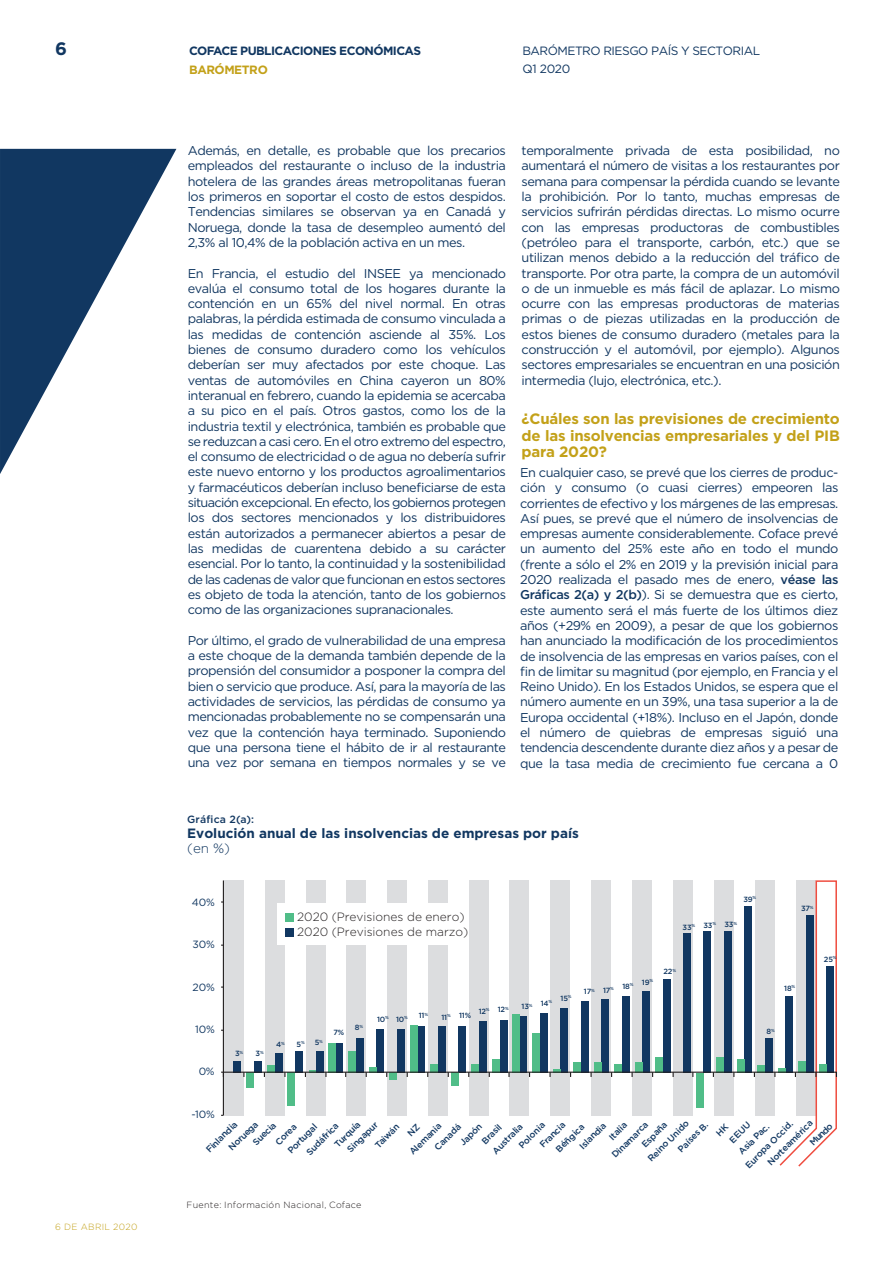
<style>
.page{position:relative;width:893px;height:1263px;background:#fff}
.page>*{position:absolute;margin:0;border:0;box-sizing:border-box;transform-origin:0 0}
.t1{font:700 18px "Gotham";color:#113761}
.t2{font:700 15px/16.5px "Gotham";letter-spacing:-.015em;color:#c3a119;text-align:justify}
.t3{font:700 13.5px "Gotham";color:#113761}
.t4{font:300 13.5px "Gotham";color:#113761}
.t5{font:12.75px/15.3px "Gotham";letter-spacing:-.035em;color:#113761;text-align:justify}
.t6{font:300 12px/15px "Gotham";color:#231f20}
.t7{font:12px "Gotham";letter-spacing:-.04em;color:#113761}
.t8{font:700 12px "Gotham";letter-spacing:-.05em;color:#113761}
.t9{font:700 12px "Gotham";letter-spacing:-.04em;color:#c3a119}
.t10{font:10.5px "Gotham";letter-spacing:-.02em;color:#113761}
.t11{font:500 10.5px "Gotham";letter-spacing:.02em;color:#113761}
.t12{font:500 9px/14.5px "Gotham";color:#113761}
.t13{font:300 9px "Gotham";letter-spacing:.035em;color:#231f20}
.t14{font:300 9px "Gotham";letter-spacing:.03em;color:#c3a119}
.t15{font:500 7.5px "Gotham";letter-spacing:-.02em;color:#113761}
.s1{font-weight:500}
.s2{font-size:4.35px}
</style>
<div class="page">
<svg style="left:0;top:149px;width:176px;height:325px;fill:#143a63"></svg>
<svg style="left:221px;top:880px;width:616px;height:287px"></svg>
<h1 class="t1" style="left:55px;top:37px;width:13px">6</h1>
<p class="t7" style="left:522px;top:43px;width:239px">BARÓMETRO RIESGO PAÍS Y SECTORIAL</p>
<p class="t9" style="left:189px;top:62px;width:80px">BARÓMETRO</p>
<p class="t7" style="left:522px;top:61px;width:50px">Q1 2020</p>
<p class="t8" style="left:189px;top:43px;width:233px">COFACE PUBLICACIONES ECONÓMICAS</p>
<p class="t5" style="left:188px;top:143px;width:320px">Además, en detalle, es probable que los precarios empleados del restaurante o incluso de la industria hotelera de las grandes áreas metropolitanas fueran los primeros en soportar el costo de estos despidos.<br>Tendencias similares se observan ya en Canadá y Noruega, donde la tasa de desempleo aumentó del 2,3% al 10,4% de la población activa en un mes.</p>
<p class="t5" style="left:188px;top:265px;width:320px">En Francia, el estudio del INSEE ya mencionado evalúa el consumo total de los hogares durante la contención en un 65% del nivel normal. En otras palabras, la pérdida estimada de consumo vinculada a las medidas de contención asciende al 35%. Los bienes de consumo duradero como los vehículos deberían ser muy afectados por este choque. Las ventas de automóviles en China cayeron un 80% interanual en febrero, cuando la epidemia se acercaba a su pico en el país. Otros gastos, como los de la industria textil y electrónica, también es probable que se reduzcan a casi cero. En el otro extremo del espectro, el consumo de electricidad o de agua no debería sufrir este nuevo entorno y los productos agroalimentarios y farmacéuticos deberían incluso beneficiarse de esta situación excepcional. En efecto, los gobiernos protegen los dos sectores mencionados y los distribuidores están autorizados a permanecer abiertos a pesar de las medidas de cuarentena debido a su carácter esencial. Por lo tanto, la continuidad y la sostenibilidad de las cadenas de valor que funcionan en estos sectores es objeto de toda la atención, tanto de los gobiernos como de las organizaciones supranacionales.</p>
<p class="t5" style="left:188px;top:632px;width:320px">Por último, el grado de vulnerabilidad de una empresa a este choque de la demanda también depende de la propensión del consumidor a posponer la compra del bien o servicio que produce. Así, para la mayoría de las actividades de servicios, las pérdidas de consumo ya mencionadas probablemente no se compensarán una vez que la contención haya terminado. Suponiendo que una persona tiene el hábito de ir al restaurante una vez por semana en tiempos normales y se ve</p>
<p class="t5" style="left:522px;top:143px;width:320px">temporalmente privada de esta posibilidad, no aumentará el número de visitas a los restaurantes por semana para compensar la pérdida cuando se levante la prohibición. Por lo tanto, muchas empresas de servicios sufrirán pérdidas directas. Lo mismo ocurre con las empresas productoras de combustibles (petróleo para el transporte, carbón, etc.) que se utilizan menos debido a la reducción del tráfico de transporte. Por otra parte, la compra de un automóvil o de un inmueble es más fácil de aplazar. Lo mismo ocurre con las empresas productoras de materias primas o de piezas utilizadas en la producción de estos bienes de consumo duradero (metales para la construcción y el automóvil, por ejemplo). Algunos sectores empresariales se encuentran en una posición intermedia (lujo, electrónica, etc.).</p>
<p class="t2" style="left:522px;top:410px;width:320px">¿Cuáles son las previsiones de crecimiento de las insolvencias empresariales y del PIB para 2020?</p>
<p class="t5" style="left:520px;top:464px;width:320px">En cualquier caso, se prevé que los cierres de produc&shy;ción y consumo (o cuasi cierres) empeoren las corrientes de efectivo y los márgenes de las empresas.<br>Así pues, se prevé que el número de insolvencias de empresas aumente considerablemente. Coface prevé un aumento del 25% este año en todo el mundo (frente a sólo el 2% en 2019 y la previsión inicial para 2020 realizada el pasado mes de enero, <span class="s1">véase las Gráficas 2(a) y 2(b)</span>). Si se demuestra que es cierto, este aumento será el más fuerte de los últimos diez años (+29% en 2009), a pesar de que los gobiernos han anunciado la modificación de los procedimientos de insolvencia de las empresas en varios países, con el fin de limitar su magnitud (por ejemplo, en Francia y el Reino Unido). En los Estados Unidos, se espera que el número aumente en un 39%, una tasa superior a la de Europa occidental (+18%). Incluso en el Japón, donde el número de quiebras de empresas siguió una tendencia descendente durante diez años y a pesar de que la tasa media de crecimiento fue cercana a 0</p>
<p class="t11" style="left:187px;top:812px;width:68px">Gráfica 2(a):</p>
<p class="t3" style="left:187px;top:824px;width:393px">Evolución anual de las insolvencias de empresas por país</p>
<p class="t4" style="left:187px;top:840px;width:44px">(en %)</p>
<p class="t10" style="left:192px;top:896px;width:24px">40%</p>
<p class="t10" style="left:192px;top:938px;width:24px">30%</p>
<p class="t10" style="left:193px;top:980px;width:24px">20%</p>
<p class="t10" style="left:195px;top:1022px;width:21px">10%</p>
<p class="t10" style="left:199px;top:1065px;width:18px">0%</p>
<p class="t10" style="left:191px;top:1107px;width:25px">-10%</p>
<p class="t6" style="left:297px;top:909px;width:173px">2020 (Previsiones de enero)<br>2020 (Previsiones de marzo)</p>
<p class="t15" style="left:235px;top:1049px;width:10px">3<sup>%</sup></p>
<p class="t15" style="left:256px;top:1049px;width:10px">3<sup>%</sup></p>
<p class="t15" style="left:276px;top:1040px;width:10px">4<sup>%</sup></p>
<p class="t15" style="left:297px;top:1039px;width:10px">5<sup>%</sup></p>
<p class="t15" style="left:315px;top:1037px;width:10px">5<sup>%</sup></p>
<p class="t15" style="left:333px;top:1027px;width:12px">7%</p>
<p class="t15" style="left:355px;top:1023px;width:10px">8<sup>%</sup></p>
<p class="t15" style="left:377px;top:1014px;width:32px">10<sup>%</sup> 10<sup>%</sup></p>
<p class="t15" style="left:419px;top:1011px;width:11px">11<sup>%</sup></p>
<p class="t15" style="left:441px;top:1011px;width:31px">11<span class="s2">%</span> 11%</p>
<p class="t15" style="left:479px;top:1005px;width:32px">12<sup>%</sup> 12<sup>%</sup></p>
<p class="t15" style="left:521px;top:998px;width:52px">13<sub>%</sub> 14<sup>%</sup> 15<sup>%</sup></p>
<p class="t15" style="left:743px;top:894px;width:14px">39<sup>%</sup></p>
<p class="t15" style="left:682px;top:920px;width:56px">33<span class="s2">%</span> 33<sup>%</sup> 33<sup>%</sup></p>
<p class="t15" style="left:584px;top:983px;width:71px">17<sub>%</sub> 17<span class="s2">%</span> 18<sup>%</sup> 19<sup>%</sup></p>
<p class="t15" style="left:663px;top:967px;width:14px">22<sup>%</sup></p>
<p class="t15" style="left:801px;top:904px;width:14px">37<sup>%</sup></p>
<p class="t15" style="left:784px;top:983px;width:13px">18<sup>%</sup></p>
<p class="t15" style="left:824px;top:954px;width:14px">25<sup>%</sup></p>
<p class="t15" style="left:766px;top:1027px;width:10px">8<sup>%</sup></p>
<p class="t12" style="left:764px;top:1158px;width:61px;rotate:-45deg">Norteamérica</p>
<p class="t12" style="left:598px;top:1141px;width:49px;text-align:center;rotate:-45deg">Italia<br>Dinamarca</p>
<p class="t12" style="left:664px;top:1135px;width:40px;text-indent:-28px;rotate:-45deg">Reino Unido<br>Países B.</p>
<p class="t12" style="left:731px;top:1151px;width:65px;text-indent:5px;rotate:-45deg">Asia Pac.<br>Europa Occid.</p>
<p class="t12" style="left:806px;top:1139px;width:29px;rotate:-45deg">Mundo</p>
<p class="t12" style="left:576px;top:1142px;width:35px;rotate:-45deg">Islandia</p>
<p class="t12" style="left:726px;top:1136px;width:27px;rotate:-45deg">EEUU</p>
<p class="t12" style="left:214px;top:1133px;width:39px;text-indent:-17px;rotate:-45deg">Finlandia<br>Noruega</p>
<p class="t12" style="left:359px;top:1129px;width:32px;line-height:16.6px;text-indent:-23px;rotate:-45deg">Singapur<br>Taiwán</p>
<p class="t12" style="left:406px;top:1148px;width:43px;rotate:-45deg">Alemania</p>
<p class="t12" style="left:331px;top:1140px;width:34px;rotate:-45deg">Turquía</p>
<p class="t12" style="left:638px;top:1140px;width:33px;rotate:-45deg">España</p>
<p class="t12" style="left:515px;top:1141px;width:35px;rotate:-45deg">Polonia</p>
<p class="t12" style="left:536px;top:1141px;width:34px;rotate:-45deg">Francia</p>
<p class="t12" style="left:260px;top:1127px;width:27px;line-height:15.6px;text-indent:-16px;rotate:-45deg">Suecia<br>Corea</p>
<p class="t12" style="left:431px;top:1143px;width:35px;rotate:-45deg">Canadá</p>
<p class="t12" style="left:284px;top:1146px;width:39px;rotate:-45deg">Portugal</p>
<p class="t12" style="left:303px;top:1148px;width:43px;rotate:-45deg">Sudáfrica</p>
<p class="t12" style="left:456px;top:1138px;width:29px;rotate:-45deg">Japón</p>
<p class="t12" style="left:478px;top:1137px;width:26px;rotate:-45deg">Brasil</p>
<p class="t12" style="left:552px;top:1145px;width:38px;rotate:-45deg">Béñgica</p>
<p class="t12" style="left:489px;top:1147px;width:40px;rotate:-45deg">Australia</p>
<p class="t14" style="left:55px;top:1221px;width:84px">6 DE ABRIL 2020</p>
<p class="t13" style="left:187px;top:1199px;width:176px">Fuente: Información Nacional, Coface</p>
</div>
